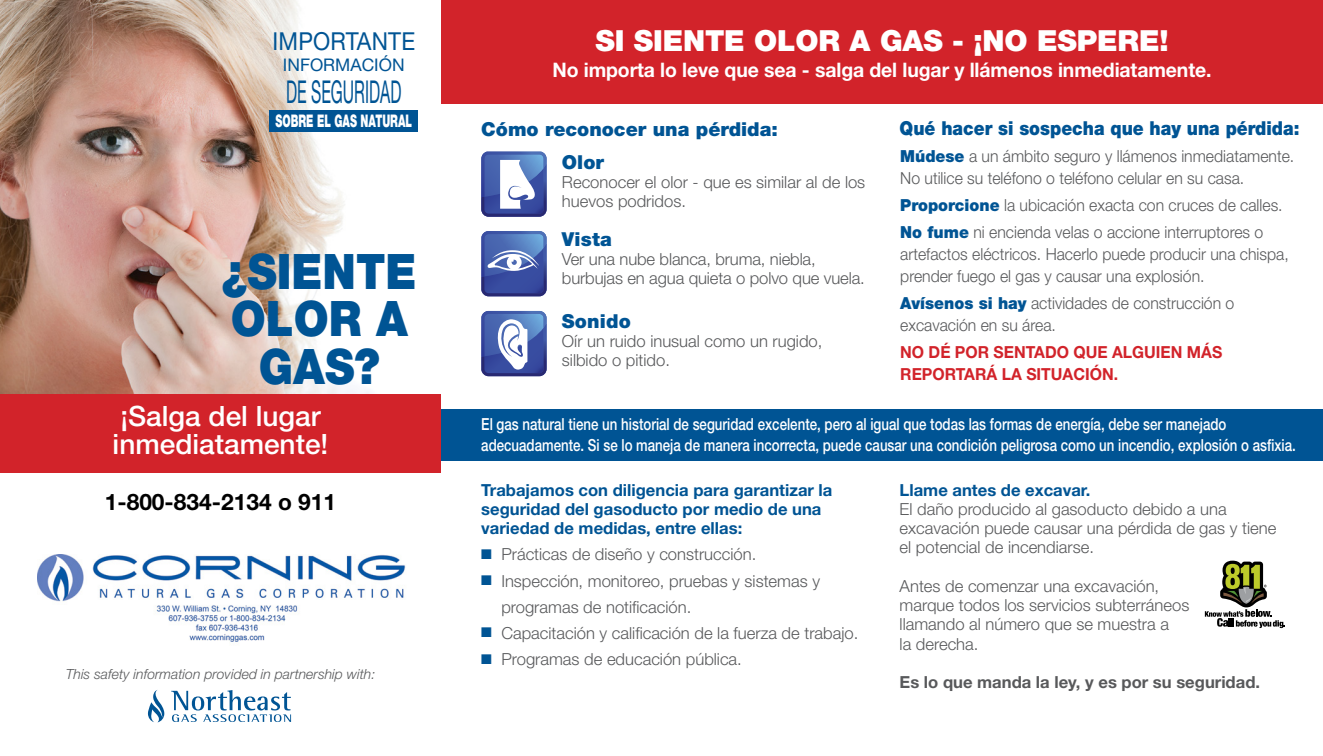
<style>
.page{position:relative;width:1323px;height:756px;background:#fff}
.page>*{position:absolute;margin:0;border:0;box-sizing:border-box;transform-origin:0 0}
.t1{font:900 49px/47.2px "Helvetica Neue LT Std";color:#005494;text-align:center;scale:.9 1}
.t2{font:31.5px "Helvetica Neue LT Std";color:#005494;scale:.5 1}
.t3{font:900 29.05px "Helvetica Neue LT Std";letter-spacing:-.005em;color:#fff}
.t4{font:500 28px/28px "Helvetica Neue LT Std";color:#fff}
.t5{font:24.85px "Helvetica Neue LT Std";letter-spacing:.01em;color:#005494;scale:.91 1}
.t6{font:700 22.75px "Helvetica Neue LT Std";color:#000}
.t7{font:700 19.95px "Helvetica Neue LT Std";letter-spacing:-.005em;color:#fff}
.t8{font:900 19.25px/32.6px "Helvetica Neue LT Std";color:#005494}
.t9{font:900 19.25px "Helvetica Neue LT Std";color:#005494;scale:.9 1}
.t10{font:900 17.5px "Helvetica Neue LT Std";color:#fff;scale:.6 1}
.t11{font:17.5px "Helvetica Neue LT Std";color:#005494}
.t12{font:300 16.62px/19.2px "Helvetica Neue LT Std";color:#58595b}
.t13{font:300 16.62px/21.9px "Helvetica Neue LT Std";color:#58595b;scale:.95 1}
.t14{font:500 16.62px/21px "Helvetica Neue LT Std";color:#fff;scale:.8 1}
.t15{font:700 16.62px/19.2px "Helvetica Neue LT Std";color:#005494}
.t16{font:700 16.62px/21.9px "Helvetica Neue LT Std";color:#d2232a;scale:.95 1}
.t17{font:700 16.62px "Helvetica Neue LT Std";color:#58595b}
.t18{font:italic 300 14px "Helvetica Neue LT Std";color:#58595b}
.s1{font-weight:900;color:#005494}
.s2{color:#005494}
</style>
<div class="page">
<div style="left:441px;top:410px;width:882px;height:51px;background:#005494"></div>
<div style="left:441px;top:0;width:882px;height:103px;background:#d2232a"></div>
<svg style="left:1205px;top:561px;width:80px;height:67px"></svg>
<svg style="left:481px;top:152px;width:66px;height:65px"></svg>
<svg style="left:481px;top:311px;width:66px;height:65px"></svg>
<svg style="left:481px;top:231px;width:66px;height:65px;background:#566db1"></svg>
<img style="left:0;top:0;width:418px;height:394px">
<div style="left:270px;top:110px;width:148px;height:21px;background:#005494"></div>
<div style="left:0;top:394px;width:441px;height:78px;background:#d2232a"></div>
<svg style="left:171px;top:690px;width:120px;height:32px"></svg>
<svg style="left:148px;top:690px;width:16px;height:32px"></svg>
<img style="left:38px;top:555px;width:368px;height:87px">
<h3 class="t5" style="left:272px;top:26px;width:158px">IMPORTANTE</h3>
<p class="t11" style="left:283px;top:55px;width:123px">INFORMACIÓN</p>
<h2 class="t2" style="left:286px;top:73px;width:232px">DE SEGURIDAD</h2>
<p class="t10" style="left:275px;top:111px;width:229px">SOBRE EL GAS NATURAL</p>
<h1 class="t1" style="left:222px;top:248px;width:218px">¿SIENTE</h1>
<h1 class="t1" style="left:231px;top:295px;width:198px">OLOR A<br>GAS?</h1>
<h3 class="t4" style="left:113px;top:401px;width:217px">¡Salga del lugar inmediatamente!</h3>
<h3 class="t6" style="left:105px;top:488px;width:233px">1-800-834-2134 o 911</h3>
<p class="t18" style="left:66px;top:666px;width:311px">This safety information provided in partnership with:</p>
<h3 class="t3" style="left:595px;top:23px;width:575px">SI SIENTE OLOR A GAS - ¡NO ESPERE!</h3>
<p class="t7" style="left:552px;top:57px;width:661px">No importa lo leve que sea - salga del lugar y llámenos inmediatamente.</p>
<p class="t9" style="left:900px;top:116px;width:446px">Qué hacer si sospecha que hay una pérdida:</p>
<p class="t13" style="left:900px;top:145px;width:416px"><span class="s1">Múdese</span> a un ámbito seguro y llámenos inmediatamente.<br>No utilice su teléfono o teléfono celular en su casa.</p>
<p class="t13" style="left:900px;top:191px;width:404px;line-height:27.1px"><span class="s1">Proporcione</span> la ubicación exacta con cruces de calles.<br><span class="s1">No fume</span> ni encienda velas o accione interruptores o</p>
<p class="t13" style="left:900px;top:243px;width:411px">artefactos eléctricos. Hacerlo puede producir una chispa, prender fuego el gas y causar una explosión.</p>
<p class="t13" style="left:900px;top:292px;width:353px"><span class="s1">Avísenos si hay</span> actividades de construcción o excavación en su área.</p>
<p class="t16" style="left:900px;top:341px;width:341px">NO dé por sentado que alguien más reportará la situación.</p>
<p class="t14" style="left:481px;top:414px;width:1020px">El gas natural tiene un historial de seguridad excelente, pero al igual que todas las formas de energía, debe ser manejado adecuadamente. Si se lo maneja de manera incorrecta, puede causar una condición peligrosa como un incendio, explosión o asfixia.</p>
<p class="t8" style="left:562px;top:113px;width:218px;text-indent:-81px">Cómo reconocer una pérdida:<br>Olor</p>
<p class="t12" style="left:562px;top:172px;width:305px">Reconocer el olor - que es similar al de los huevos podridos.</p>
<p class="t8" style="left:562px;top:223px;width:51px">Vista</p>
<p class="t12" style="left:562px;top:249px;width:255px">Ver una nube blanca, bruma, niebla,</p>
<p class="t12" style="left:562px;top:269px;width:304px">burbujas en agua quieta o polvo que vuela.</p>
<p class="t8" style="left:562px;top:305px;width:71px">Sonido</p>
<p class="t12" style="left:562px;top:331px;width:262px">Oír un ruido inusual como un rugido, silbido o pitido.</p>
<p class="t15" style="left:481px;top:480px;width:353px">Trabajamos con diligencia para garantizar la seguridad del gasoducto por medio de una variedad de medidas, entre ellas:</p>
<p class="t12" style="left:481px;top:545px;width:277px"><span class="s2">■</span> Prácticas de diseño y construcción.</p>
<p class="t12" style="left:501px;top:567px;width:320px;line-height:26.2px;text-indent:-20px"><span class="s2">■</span> Inspección, monitoreo, pruebas y sistemas y programas de notificación.</p>
<p class="t12" style="left:481px;top:623px;width:379px"><span class="s2">■</span> Capacitación y calificación de la fuerza de trabajo.</p>
<p class="t12" style="left:481px;top:650px;width:262px"><span class="s2">■</span> Programas de educación pública.</p>
<p class="t15" style="left:900px;top:480px;width:192px">Llame antes de excavar.</p>
<p class="t12" style="left:900px;top:499px;width:378px">El daño producido al gasoducto debido a una excavación puede causar una pérdida de gas y tiene el potencial de incendiarse.</p>
<p class="t12" style="left:900px;top:576px;width:291px">Antes de comenzar una excavación, marque todos los servicios subterráneos llamando al número que se muestra a<br>la derecha.</p>
<p class="t17" style="left:900px;top:672px;width:362px">Es lo que manda la ley, y es por su seguridad.</p>
</div>
